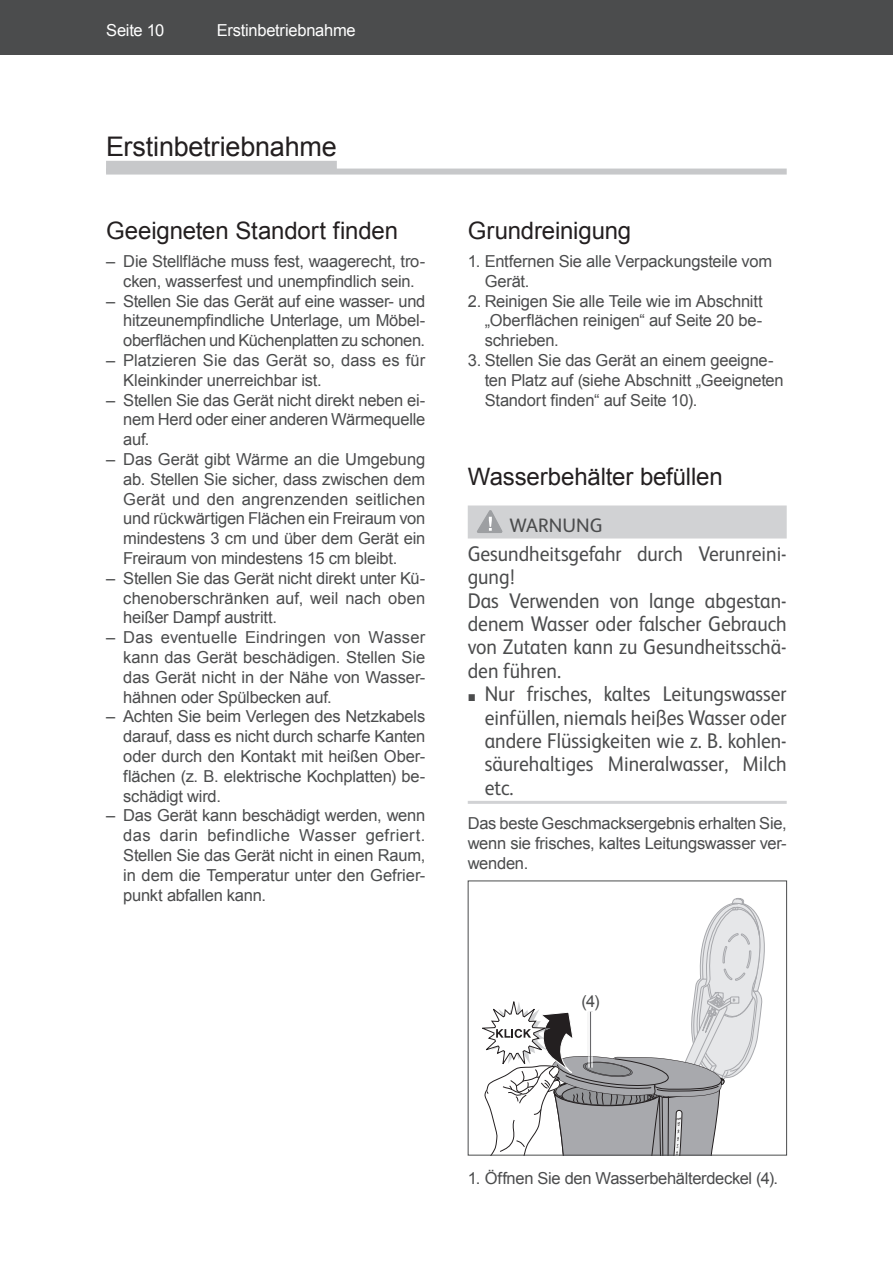
<style>
.page{position:relative;width:893px;height:1263px;background:#fff}
.page>*{position:absolute;margin:0;border:0;box-sizing:border-box;transform-origin:0 0}
.t1{font:27px "Arial";letter-spacing:-.01em;color:#231f20}
.t2{font:24px "Arial";letter-spacing:-.005em;color:#231f20}
.t3{font:21.3px/23.4px "FS Albert";color:#4b4c4d;scale:.92 1}
.t4{font:19.5px "FS Albert";letter-spacing:.005em;color:#4b4c4d}
.t5{font:16.5px/19.8px "Arial";letter-spacing:-.015em;color:#4b4c4d;text-align:justify}
.t6{font:16.5px "Arial";letter-spacing:-.015em;color:#fff}
.s1{font-family:"Arial";font-size:14.7px}
</style>
<div class="page">
<div style="left:0;top:0;width:893px;height:54px;background:#4b4c4d"></div>
<div style="left:106px;top:161px;width:231px;height:12px;background:#c7c8ca"></div>
<div style="left:106px;top:169px;width:681px;height:6px;background:#c7c8ca"></div>
<div style="left:468px;top:506px;width:319px;height:33px;background:#d1d2d4"></div>
<hr style="left:468px;top:801px;width:319px;height:3px;background:#d1d2d4">
<svg style="left:477px;top:510px;width:26px;height:23px"></svg>
<svg style="left:471px;top:880px;width:314px;height:275px"></svg>
<p class="t6" style="left:106px;top:22px;width:60px">Seite 10</p>
<p class="t6" style="left:217px;top:22px;width:140px">Erstinbetriebnahme</p>
<h1 class="t1" style="left:106px;top:131px;width:232px">Erstinbetriebnahme</h1>
<h2 class="t2" style="left:106px;top:217px;width:293px">Geeigneten Standort finden</h2>
<p class="t5" style="left:106px;top:251px;width:320px;text-align:center">– Die Stellfläche muss fest, waage recht, tro&shy;cken, wasserfest und unempfindlich sein.</p>
<p class="t5" style="left:123px;top:291px;width:303px;text-indent:-17px">– Stellen Sie das Gerät auf eine wasser- und hitzeunempfindliche Unterlage, um Möbel&shy;oberflächen und Küchenplatten zu schonen.</p>
<p class="t5" style="left:123px;top:350px;width:303px;text-indent:-17px">– Platzieren Sie das Gerät so, dass es für<br>Kleinkinder unerreichbar ist.</p>
<p class="t5" style="left:123px;top:390px;width:303px;text-indent:-17px">– Stellen Sie das Gerät nicht direkt neben ei&shy;nem Herd oder einer anderen Wärmequelle auf.</p>
<p class="t5" style="left:123px;top:449px;width:303px;text-indent:-17px">– Das Gerät gibt Wärme an die Umgebung ab. Stellen Sie sicher, dass zwischen dem Gerät und den angrenzenden seitlichen und rückwärtigen Flächen ein Freiraum von mindestens 3 cm und über dem Gerät ein Freiraum von mindestens 15 cm bleibt.</p>
<p class="t5" style="left:123px;top:568px;width:303px;text-indent:-17px">– Stellen Sie das Gerät nicht direkt unter Kü&shy;chenoberschränken auf, weil nach oben heißer Dampf austritt.</p>
<p class="t5" style="left:123px;top:628px;width:304px;text-indent:-17px">– Das eventuelle Eindringen von Wasser kann das Gerät beschädigen. Stellen Sie das Gerät nicht in der Nähe von Wasser&shy;hähnen oder Spülbecken auf.</p>
<p class="t5" style="left:123px;top:707px;width:303px;text-indent:-17px">– Achten Sie beim Verlegen des Netzkabels darauf, dass es nicht durch scharfe Kanten oder durch den Kontakt mit heißen Ober&shy;flächen (z. B. elektrische Kochplatten) be&shy;schädigt wird.</p>
<p class="t5" style="left:123px;top:806px;width:303px;text-indent:-17px">– Das Gerät kann beschädigt werden, wenn das darin befindliche Wasser gefriert.<br>Stellen Sie das Gerät nicht in einen Raum, in dem die Temperatur unter den Gefrier&shy;punkt abfallen kann.</p>
<h2 class="t2" style="left:468px;top:217px;width:165px">Grundreinigung</h2>
<p class="t5" style="left:485px;top:251px;width:289px;text-indent:-17px">1. Entfernen Sie alle Verpackungsteile vom<br>Gerät.</p>
<p class="t5" style="left:485px;top:291px;width:279px;text-indent:-17px">2. Reinigen Sie alle Teile wie im Abschnitt „Oberflächen reinigen“ auf Seite 20 be&shy;schrieben.</p>
<p class="t5" style="left:485px;top:350px;width:300px;text-align:left;text-indent:-17px">3. Stellen Sie das Gerät an einem geeigne&shy;ten Platz auf (siehe Abschnitt „Geeigneten<br>Standort finden“ auf Seite 10).</p>
<h2 class="t2" style="left:468px;top:464px;width:256px">Wasserbehälter befüllen</h2>
<p class="t4" style="left:509px;top:518px;width:95px">WARNUNG</p>
<p class="t3" style="left:468px;top:544px;width:348px">Gesundheitsgefahr durch Verunreini&shy;gung!<br>Das Verwenden von lange abgestan&shy;denem Wasser oder falscher Gebrauch von Zutaten kann zu Gesundheitsschä&shy;den führen.</p>
<p class="t3" style="left:485px;top:684px;width:330px;text-align:justify;text-indent:-17px"><span class="s1">■</span> Nur frisches, kaltes Leitungswasser einfüllen, niemals heißes Wasser oder andere Flüssigkeiten wie z. B. kohlen&shy;säurehaltiges Mineralwasser, Milch etc.</p>
<p class="t5" style="left:468px;top:814px;width:320px">Das beste Geschmacksergebnis erhalten Sie, wenn sie frisches, kaltes Leitungswasser ver&shy;wenden.</p>
<p class="t5" style="left:581px;top:991px;width:20px">(4)</p>
<p class="t5" style="left:468px;top:1168px;width:312px">1. Öffnen Sie den Wasserbehälterdeckel (4).</p>
</div>
